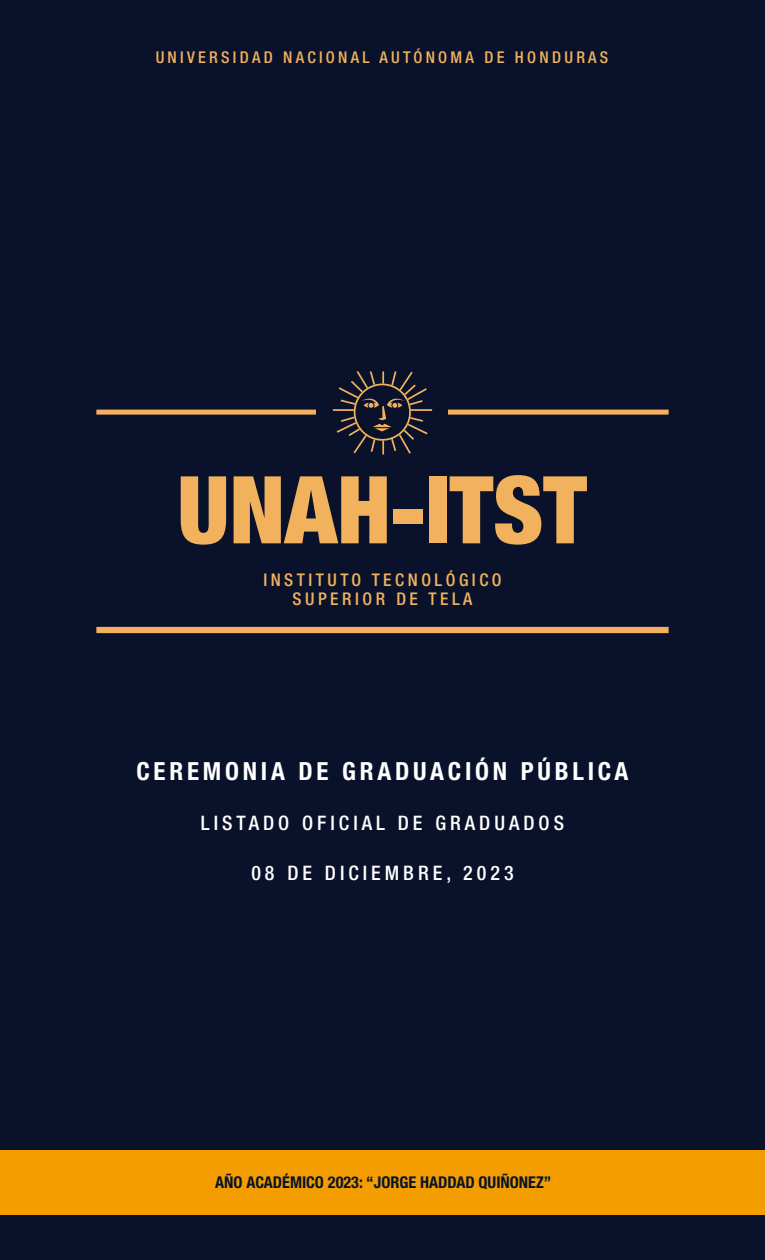
<style>
.page{position:relative;width:765px;height:1260px;background:#09122a}
.page>*{position:absolute;margin:0;border:0;box-sizing:border-box;transform-origin:0 0}
.t1{font:900 condensed 93.75px "Helvetica Neue LT Std";color:#f1b15d}
.t2{font:700 condensed 25px "Helvetica Neue LT Std";letter-spacing:.15em;color:#fff}
.t3{font:500 condensed 20px "Helvetica Neue LT Std";letter-spacing:.2em;color:#fff}
.t4{font:500 condensed 17.5px/19.1px "Helvetica Neue LT Std";letter-spacing:.2em;color:#f1b15d;text-align:center}
.t5{font:700 condensed 16.25px "Helvetica Neue LT Std";color:#08142a}
.t6{font:500 condensed 16.25px "Helvetica Neue LT Std";letter-spacing:.2em;color:#f1b15d}
</style>
<div class="page">
<div style="left:0;top:1150px;width:765px;height:65px;background:#f39d00"></div>
<div style="left:96px;top:627px;width:573px;height:6px;background:#f5b05f"></div>
<div style="left:96px;top:410px;width:573px;height:5px;background:#f5b05f"></div>
<div style="left:317px;top:408px;width:131px;height:8px;background:#09122a"></div>
<svg style="left:333px;top:371px;width:99px;height:83px"></svg>
<p class="t6" style="left:156px;top:48px;width:454px">UNIVERSIDAD NACIONAL AUTÓNOMA DE HONDURAS</p>
<h1 class="t1" style="left:177px;top:452px;width:411px">UNAH-ITST</h1>
<p class="t4" style="left:263px;top:570px;width:240px">INSTITUTO TECNOLÓGICO<br>SUPERIOR DE TELA</p>
<p class="t2" style="left:136px;top:756px;width:494px">CEREMONIA DE GRADUACIÓN PÚBLICA</p>
<p class="t3" style="left:201px;top:811px;width:365px">LISTADO OFICIAL DE GRADUADOS</p>
<p class="t3" style="left:251px;top:861px;width:264px">08 DE DICIEMBRE, 2023</p>
<p class="t5" style="left:215px;top:1172px;width:338px">AÑO ACADÉMICO 2023: “JORGE HADDAD QUIÑONEZ”</p>
</div>
